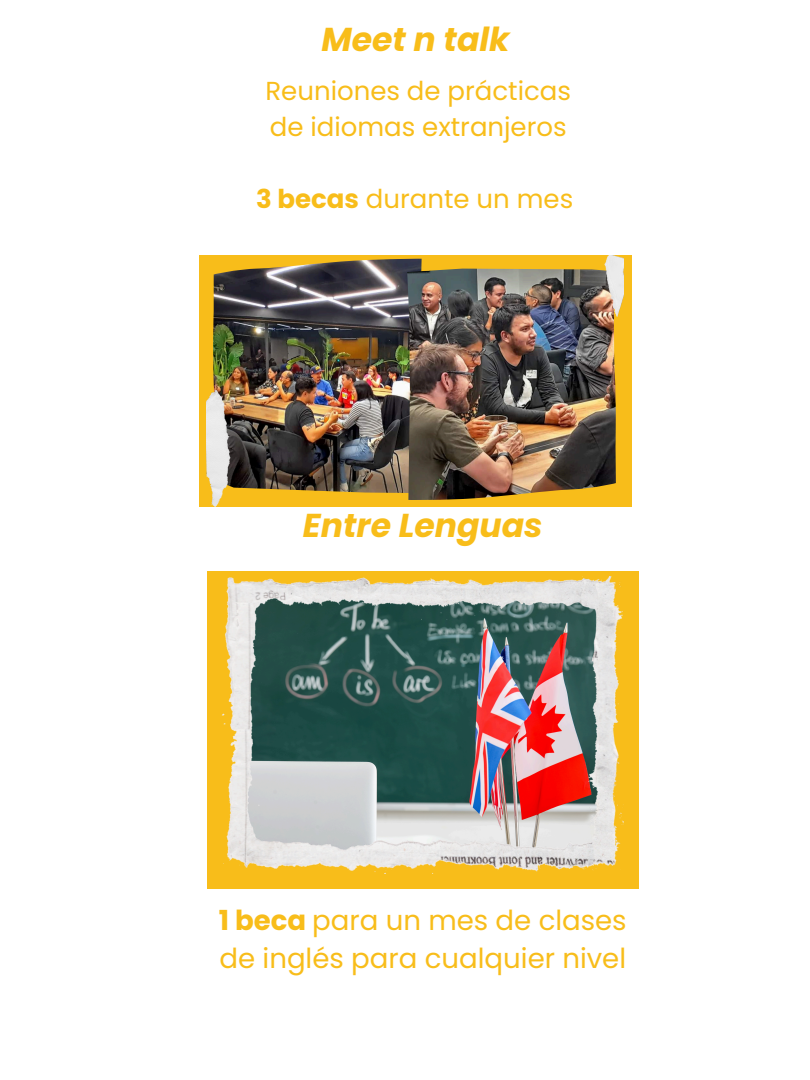
<style>
.page{position:relative;width:810px;height:1080px;background:#fff}
.page>*{position:absolute;margin:0;border:0;box-sizing:border-box;transform-origin:0 0}
.t1{font:italic 700 33.06px "Poppins";color:#f8bd1a}
.t2{font:27.56px/38.4px "Poppins";color:#f8bd1a}
.t3{font:26px/36px "Poppins";color:#f8bd1a}
.s1{font-weight:700}
</style>
<div class="page">
<div style="left:200px;top:255px;width:432px;height:251px;background:#f8bd1a"></div>
<img style="left:206px;top:255px;width:418px;height:251px">
<div style="left:207px;top:571px;width:432px;height:318px;background:#f8bd1a"></div>
<img style="left:222px;top:577px;width:402px;height:296px">
<p class="t1" style="left:321px;top:16px;width:190px">Meet n talk</p>
<p class="t3" style="left:265px;top:73px;width:307px">Reuniones de prácticas de idiomas extranjeros</p>
<p class="t3" style="left:256px;top:181px;width:319px"><span class="s1">3 becas</span> durante un mes</p>
<p class="t1" style="left:303px;top:502px;width:241px">Entre Lenguas</p>
<p class="t2" style="left:219px;top:901px;width:409px"><span class="s1">1 beca</span> para un mes de clases de inglés para cualquier nivel</p>
</div>
